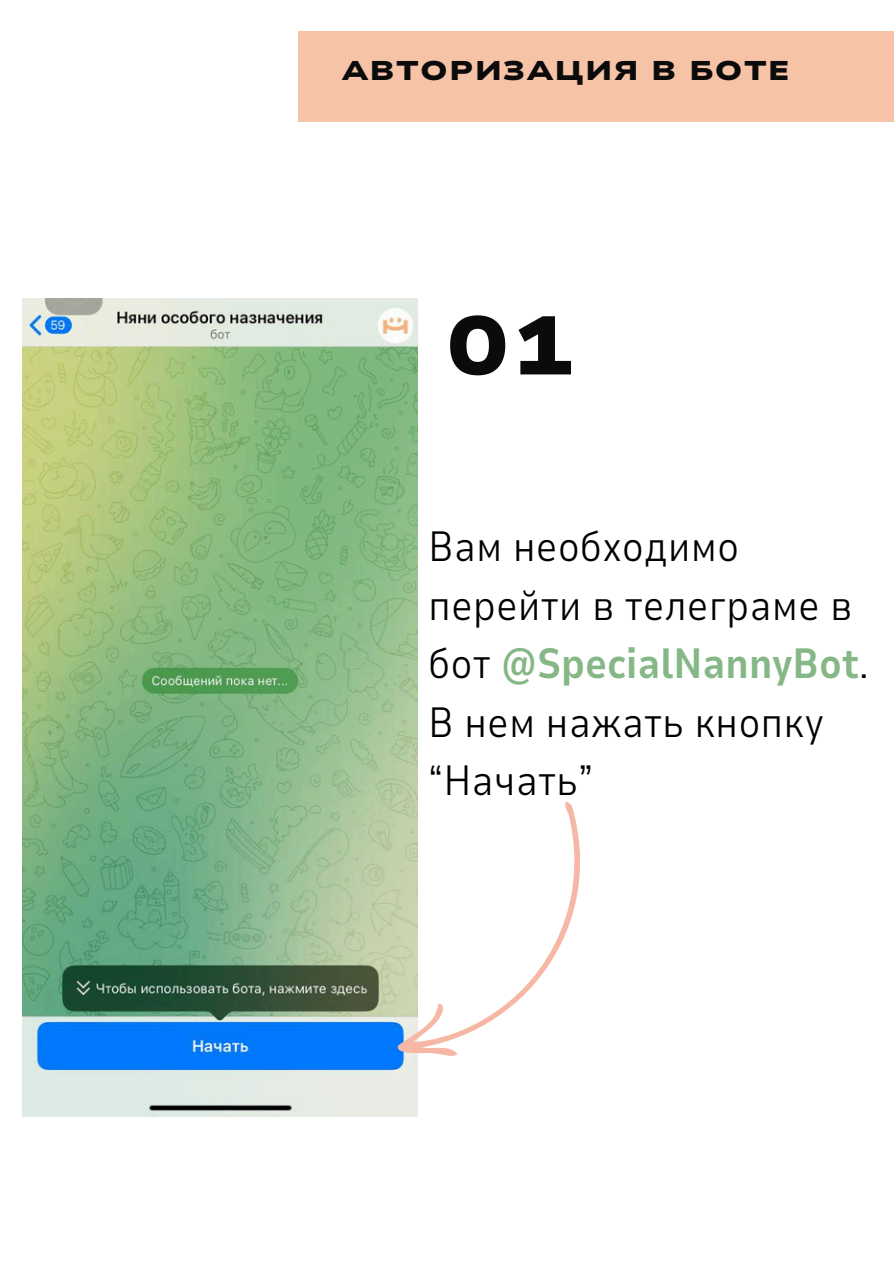
<style>
.page{position:relative;width:894px;height:1264px;background:#fff}
.page>*{position:absolute;margin:0;border:0;box-sizing:border-box;transform-origin:0 0}
.t1{font:900 82.5px "Nunito Sans 7 pt Expanded";color:#0b0b0b}
.t2{font:300 42px/58.5px "Nunito Sans 7 pt Condensed";color:#000}
.t3{font:900 27px "Nunito Sans 7 pt Expanded";letter-spacing:.04em;color:#0b0b0b}
.s1{font-weight:700;color:#85b886}
</style>
<div class="page">
<div style="left:298px;top:31px;width:595px;height:91px;background:#f7c3a6"></div>
<img style="left:22px;top:298px;width:395px;height:818px">
<svg style="left:378px;top:797px;width:202px;height:309px"></svg>
<p class="t3" style="left:341px;top:53px;width:449px">АВТОРИЗАЦИЯ В БОТЕ</p>
<p class="t1" style="left:446px;top:291px;width:128px">01</p>
<h1 class="t2" style="left:428px;top:518px;width:442px">Вам необходимо перейти в телеграме в бот <span class="s1">@SpecialNannyBot</span>.<br>В нем нажать кнопку “Начать”</h1>
</div>
